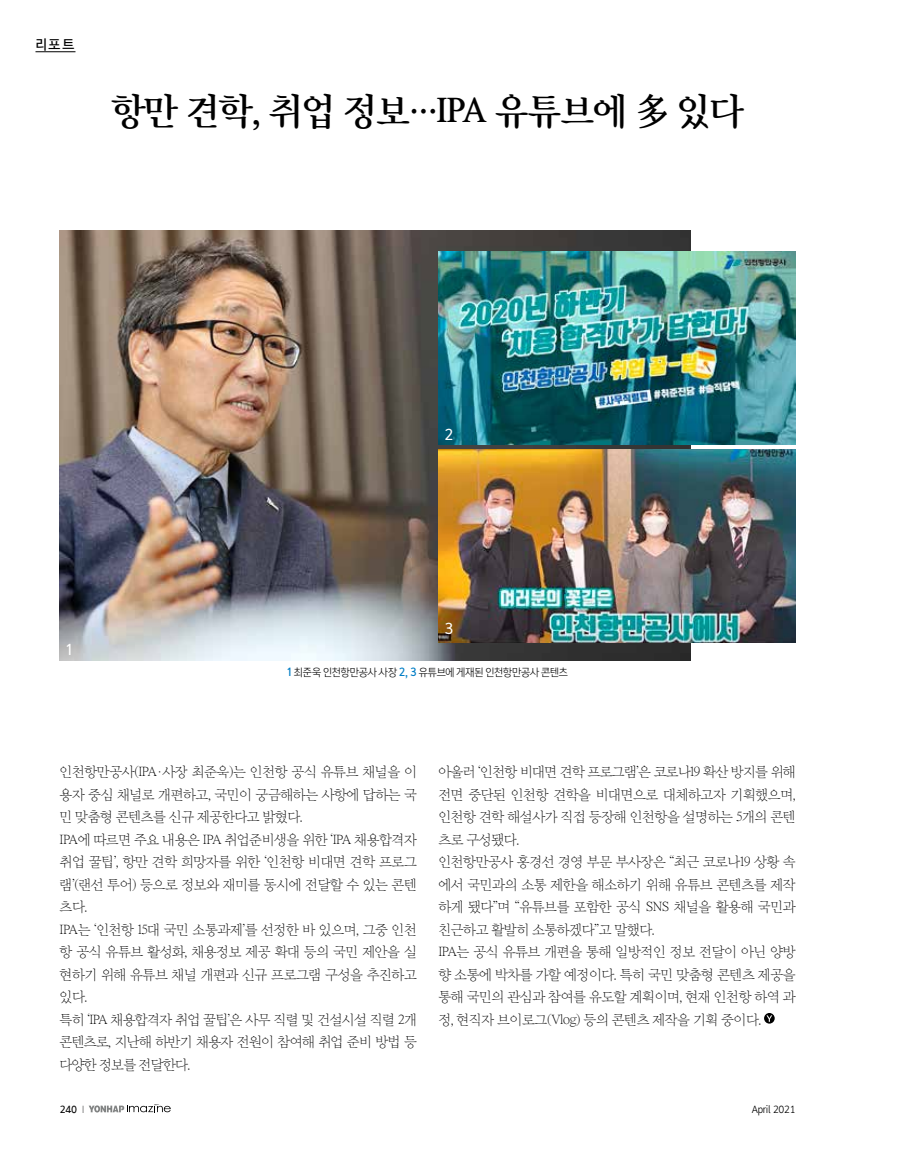
<style>
.page{position:relative;width:898px;height:1149px;background:#fff}
.page>*{position:absolute;margin:0;border:0;box-sizing:border-box;transform-origin:0 0}
.t1{font:36px "Yoon Myungjo Pro 750";letter-spacing:-.02em;color:#000;scale:.95 1}
.t2{font:14.25px "Yoon Gothic Pro 760";color:#fff}
.t3{font:13.8px/22.5px "Yoon Myungjo Pro 710";letter-spacing:-.04em;color:#000}
.t4{font:12.75px "Yoon Gothic Pro 760";color:#000}
.t5{font:10.5px "Yoon Gothic Pro 730";letter-spacing:-.02em;color:#000;scale:.96 1}
.t6{font:500 10.5px "Arita Heiti";letter-spacing:-.025em;color:#000}
.t7{font:700 10.5px "Arita Heiti";color:#000}
.s1{font-family:"Yoon Gothic Pro 770";color:#007dc5}
.s2{font-weight:300}
</style>
<div class="page">
<svg style="left:89px;top:1104px;width:82px;height:8px"></svg>
<svg style="left:763px;top:1012px;width:11px;height:11px"></svg>
<svg style="left:766px;top:1015px;width:6px;height:6px"></svg>
<hr style="left:35px;top:51px;width:40px;height:1px;background:#000">
<img style="left:60px;top:231px;width:630px;height:429px">
<img style="left:438px;top:449px;width:357px;height:193px">
<img style="left:438px;top:251px;width:357px;height:193px">
<p class="t4" style="left:35px;top:35px;width:40px">리포트</p>
<h1 class="t1" style="left:112px;top:88px;width:666px">항만 견학, 취업 정보…IPA 유튜브에 多 있다</h1>
<p class="t2" style="left:66px;top:640px;width:7px">1</p>
<p class="t2" style="left:444px;top:425px;width:10px">2</p>
<p class="t2" style="left:444px;top:619px;width:10px">3</p>
<p class="t5" style="left:287px;top:666px;width:293px"><span class="s1">1</span> 최준욱 인천항만공사 사장 <span class="s1">2, 3</span> 유튜브에 게재된 인천항만공사 콘텐츠</p>
<p class="t3" style="left:60px;top:760px;width:359px">인천항만공사(IPA·사장 최준욱)는 인천항 공식 유튜브 채널을 이 용자 중심 채널로 개편하고, 국민이 궁금해하는 사항에 답하는 국 민 맞춤형 콘텐츠를 신규 제공한다고 밝혔다.<br>IPA에 따르면 주요 내용은 IPA 취업준비생을 위한 ‘IPA 채용합격자 취업 꿀팁’, 항만 견학 희망자를 위한 ‘인천항 비대면 견학 프로그 램’(랜선 투어) 등으로 정보와 재미를 동시에 전달할 수 있는 콘텐 츠다.<br>IPA는 ‘인천항 15대 국민 소통과제’를 선정한 바 있으며, 그중 인천 항 공식 유튜브 활성화, 채용정보 제공 확대 등의 국민 제안을 실 현하기 위해 유튜브 채널 개편과 신규 프로그램 구성을 추진하고 있다.<br>특히 ‘IPA 채용합격자 취업 꿀팁’은 사무 직렬 및 건설시설 직렬 2개 콘텐츠로, 지난해 하반기 채용자 전원이 참여해 취업 준비 방법 등 다양한 정보를 전달한다.</p>
<p class="t3" style="left:438px;top:760px;width:359px">아울러 ‘인천항 비대면 견학 프로그램’은 코로나19 확산 방지를 위해 전면 중단된 인천항 견학을 비대면으로 대체하고자 기획했으며, 인천항 견학 해설사가 직접 등장해 인천항을 설명하는 5개의 콘텐 츠로 구성됐다.<br>인천항만공사 홍경선 경영 부문 부사장은 “최근 코로나19 상황 속 에서 국민과의 소통 제한을 해소하기 위해 유튜브 콘텐츠를 제작 하게 됐다”며 “유튜브를 포함한 공식 SNS 채널을 활용해 국민과 친근하고 활발히 소통하겠다”고 말했다.<br>IPA는 공식 유튜브 개편을 통해 일방적인 정보 전달이 아닌 양방 향 소통에 박차를 가할 예정이다. 특히 국민 맞춤형 콘텐츠 제공을 통해 국민의 관심과 참여를 유도할 계획이며, 현재 인천항 하역 과 정, 현직자 브이로그(Vlog) 등의 콘텐츠 제작을 기획 중이다.</p>
<p class="t7" style="left:60px;top:1102px;width:26px">240 <span class="s2">I</span></p>
<p class="t6" style="left:751px;top:1102px;width:46px">April 2021</p>
</div>
